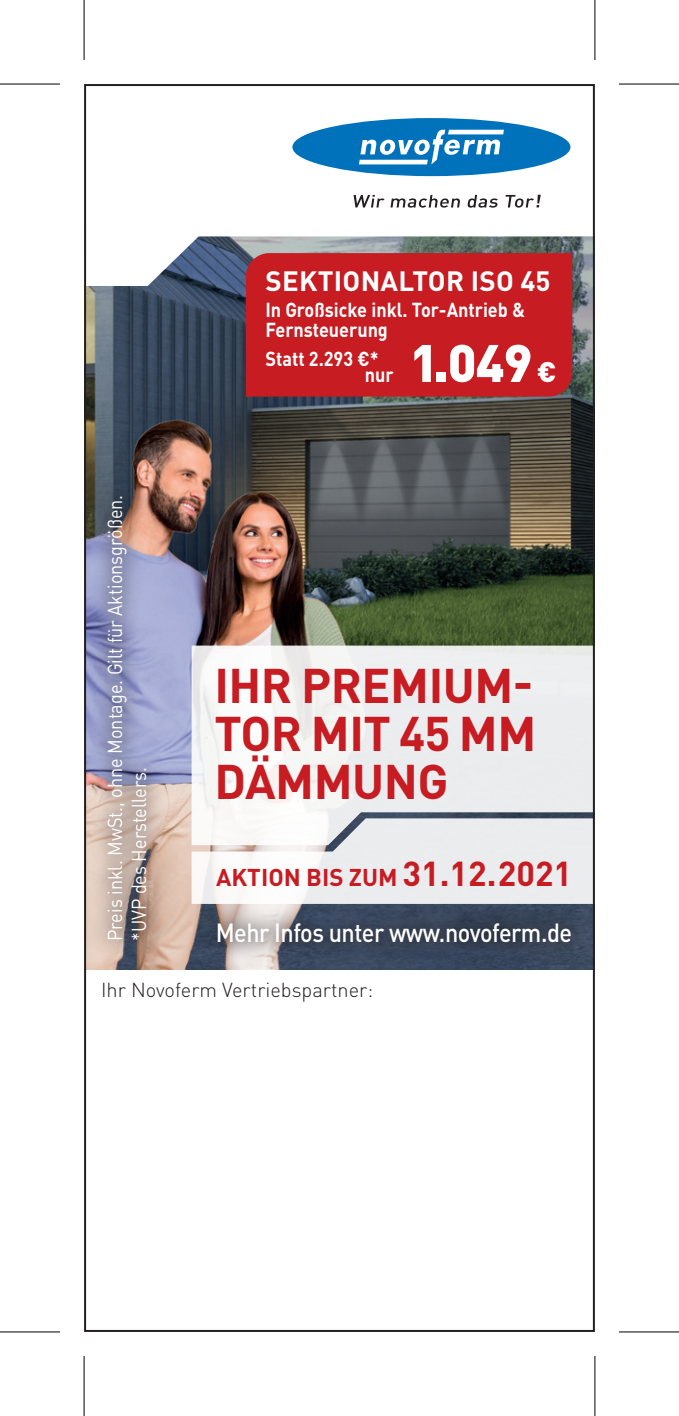
<style>
.page{position:relative;width:679px;height:1416px;background:#fff}
.page>*{position:absolute;margin:0;border:0;box-sizing:border-box;transform-origin:0 0}
.t1{font:900 52px "DIN Pro";color:#fff}
.t2{font:700 48px/48px "DIN Pro";letter-spacing:-.01em;color:#c61c22;text-align:justify}
.t3{font:700 27.6px "DIN Pro";letter-spacing:.01em;color:#fff}
.t4{font:500 26px "DIN Pro";letter-spacing:-.02em;color:#fff;scale:.9 1}
.t5{font:700 24px "DIN Pro";color:#c61c22}
.t6{font:20px/24px "DIN Pro";color:#fff;scale:.9 1}
.t7{font:700 20px/16px "DIN Pro";color:#fff;scale:.9 1}
.t8{font:300 20px "DIN Pro";color:#231f20}
.s1{font-size:28px}
.s2{font-size:34.4px}
</style>
<div class="page">
<img style="left:87px;top:286px;width:504px;height:683px">
<img style="left:87px;top:419px;width:282px;height:550px">
<svg style="left:147px;top:118px;width:444px;height:168px"></svg>
<div style="left:292px;top:118px;width:278px;height:58px;background:#0072bc;border-radius:50%"></div>
<svg style="left:360px;top:130px;width:140px;height:34px"></svg>
<hr style="left:447px;top:130px;width:56px;height:4px;background:#fff">
<svg style="left:353px;top:195px;width:187px;height:13px"></svg>
<svg style="left:191px;top:645px;width:400px;height:173px;fill:#ecedf0"></svg>
<svg style="left:191px;top:818px;width:400px;height:85px"></svg>
<div style="left:88px;top:477px;width:78px;height:482px;background:#231f20;opacity:.4"></div>
<div style="left:197px;top:903px;width:393px;height:59px;background:#231f20;opacity:.5"></div>
<div style="left:246px;top:253px;width:326px;height:143px;background:#c61c22"></div>
<svg style="left:0;top:1332px;width:60px;height:1px"></svg>
<svg style="left:619px;top:1332px;width:59px;height:1px"></svg>
<svg style="left:595px;top:0;width:1px;height:60px"></svg>
<svg style="left:595px;top:1356px;width:1px;height:59px"></svg>
<hr style="left:0;top:83px;width:60px;height:2px;background:#000">
<hr style="left:618px;top:83px;width:60px;height:2px;background:#000">
<hr style="left:0;top:1331px;width:60px;height:1px;background:#000">
<hr style="left:618px;top:1331px;width:60px;height:1px;background:#000">
<hr style="left:83px;top:0;width:2px;height:60px;background:#000">
<hr style="left:83px;top:1355px;width:2px;height:60px;background:#000">
<hr style="left:594px;top:0;width:1px;height:60px;background:#000">
<hr style="left:594px;top:1355px;width:1px;height:60px;background:#000">
<h3 class="t3" style="left:265px;top:262px;width:286px">SEKTIONALTOR ISO 45</h3>
<p class="t7" style="left:265px;top:298px;width:290px;line-height:20px">In Großsicke inkl. Tor-Antrieb &amp;<br>Fernsteuerung</p>
<p class="t6" style="left:102px;top:940px;width:497px;rotate:-90deg">Preis inkl. MwSt., ohne Montage. Gilt für Aktionsgrößen. *UVP des Herstellers.</p>
<p class="t7" style="left:364px;top:350px;width:34px;text-indent:-99px">Statt 2.293 €* nur</p>
<h1 class="t1" style="left:409px;top:328px;width:148px">1.049 <span class="s1">€</span></h1>
<h2 class="t2" style="left:214px;top:659px;width:323px">IHR PREMIUM-TOR MIT 45 MM DÄMMUNG</h2>
<p class="t5" style="left:216px;top:860px;width:357px">AKTION BIS ZUM <span class="s2">31.12.2021</span></p>
<h3 class="t4" style="left:215px;top:915px;width:397px">Mehr Infos unter www.novoferm.de</h3>
<p class="t8" style="left:101px;top:975px;width:273px">Ihr Novoferm Vertriebspartner:</p>
</div>
